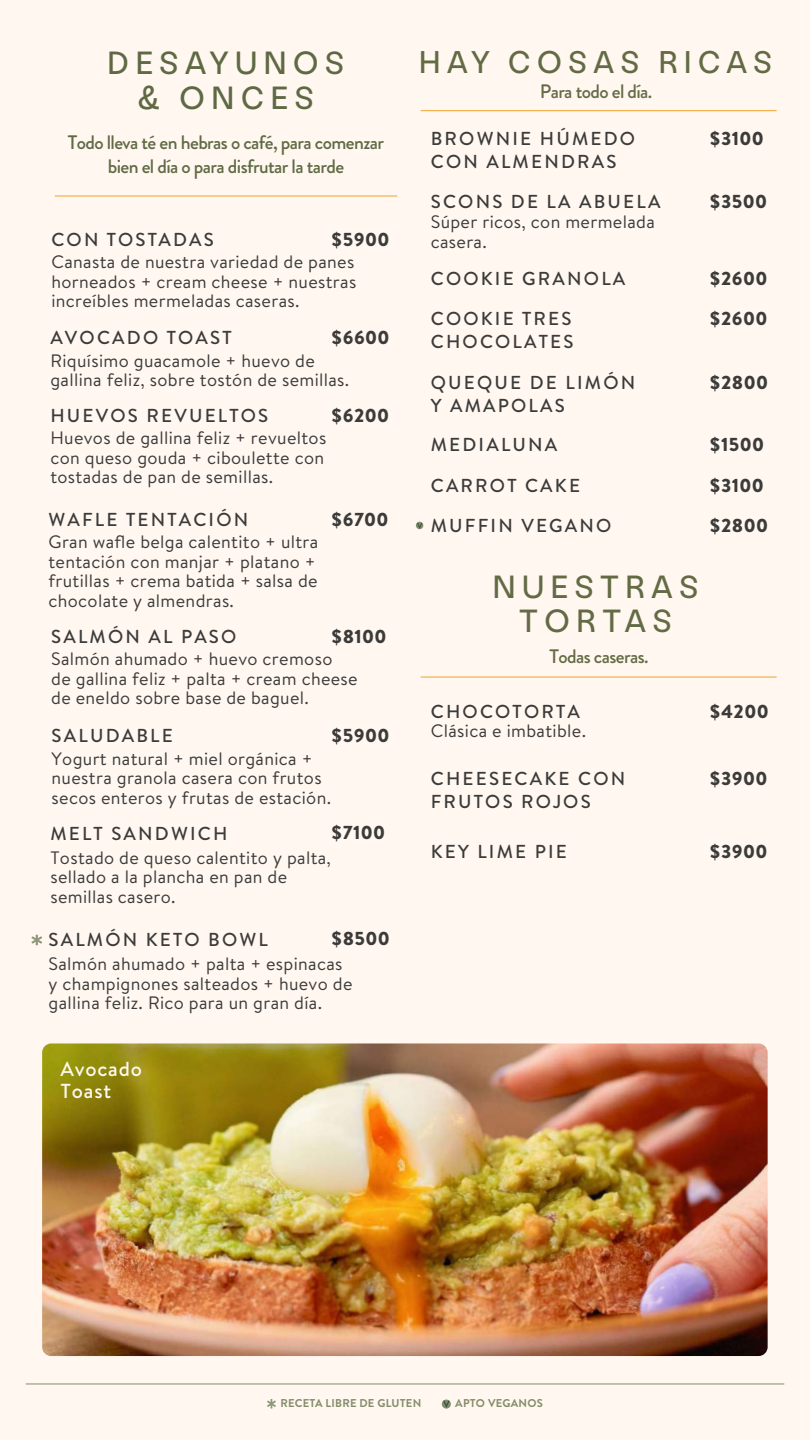
<style>
.page{position:relative;width:810px;height:1440px;background:#fff7f0}
.page>*{position:absolute;margin:0;border:0;box-sizing:border-box;transform-origin:0 0}
.t1{font:33.75px/35.2px "NN Nouvelle Grotesk STD";letter-spacing:.18em;color:#5f6a44;text-align:center}
.t2{font:33.75px/34.1px "NN Nouvelle Grotesk STD";letter-spacing:.18em;color:#636b45;text-align:center}
.t3{font:33px "NN Nouvelle Grotesk STD";letter-spacing:.17em;color:#636b45}
.t4{font:500 20.25px/22.1px "Brandon Text";letter-spacing:.04em;color:#fff8f1}
.t5{font:500 19.5px/23.4px "Brandon Grotesque";letter-spacing:-.03em;color:#5f6a44;text-align:center}
.t6{font:500 19.5px "Brandon Grotesque";letter-spacing:-.03em;color:#636b45}
.t7{font:500 18.75px/22.5px "Brandon Grotesque";letter-spacing:.115em;color:#3b3b3a}
.t8{font:900 18.75px "Brandon Text";letter-spacing:.02em;color:#3b3b3a}
.t9{font:500 18.75px/22.5px "Brandon Grotesque";letter-spacing:.115em;color:#3d3c3b}
.t10{font:900 18.75px "Brandon Text";color:#3d3c3b}
.t11{font:18px/19.5px "Brandon Text";letter-spacing:.02em;color:#3b3b3a}
.t12{font:700 11.32px "Brandon Text";letter-spacing:.02em;color:#838d6a}
</style>
<div class="page">
<hr style="left:26px;top:1384px;width:758px;height:1px;background:#828d6b">
<svg style="left:442px;top:1400px;width:9px;height:9px"></svg>
<svg style="left:443px;top:1401px;width:7px;height:6px"></svg>
<svg style="left:267px;top:1399px;width:9px;height:10px"></svg>
<hr style="left:55px;top:196px;width:342px;height:1px;background:#f0a22b">
<div style="left:416px;top:522px;width:7px;height:7px;background:#828c6a;border-radius:50%"></div>
<svg style="left:417px;top:523px;width:5px;height:6px"></svg>
<hr style="left:421px;top:110px;width:356px;height:1px;background:#f0a22b">
<hr style="left:421px;top:677px;width:356px;height:1px;background:#f0a22b">
<svg style="left:31px;top:935px;width:11px;height:10px"></svg>
<img style="left:42px;top:1043px;width:726px;height:313px">
<h1 class="t1" style="left:107px;top:46px;width:239px">DESAYUNOS &amp; ONCES</h1>
<p class="t5" style="left:68px;top:131px;width:318px">Todo lleva té en hebras o café, para comenzar bien el día o para disfrutar la tarde</p>
<p class="t7" style="left:51px;top:228px;width:164px">CON TOSTADAS</p>
<p class="t8" style="left:331px;top:226px;width:60px">$5900</p>
<p class="t11" style="left:51px;top:251px;width:307px;text-align:justify">Canasta de nuestra variedad de panes horneados + cream cheese + nuestras increíbles mermeladas caseras.</p>
<p class="t7" style="left:50px;top:327px;width:183px">AVOCADO TOAST</p>
<p class="t8" style="left:331px;top:325px;width:60px">$6600</p>
<p class="t11" style="left:50px;top:350px;width:300px">Riquísimo guacamole + huevo de gallina feliz, sobre tostón de semillas.</p>
<p class="t7" style="left:50px;top:405px;width:220px">HUEVOS REVUELTOS</p>
<p class="t8" style="left:331px;top:402px;width:59px">$6200</p>
<p class="t11" style="left:50px;top:428px;width:278px">Huevos de gallina feliz + revueltos con queso gouda + ciboulette con tostadas de pan de semillas.</p>
<p class="t7" style="left:48px;top:508px;width:201px">WAFLE TENTACIÓN</p>
<p class="t8" style="left:331px;top:506px;width:59px">$6700</p>
<p class="t11" style="left:48px;top:532px;width:271px">Gran wafle belga calentito + ultra tentación con manjar + platano + frutillas + crema batida + salsa de chocolate y almendras.</p>
<p class="t7" style="left:51px;top:625px;width:187px">SALMÓN AL PASO</p>
<p class="t8" style="left:331px;top:623px;width:57px">$8100</p>
<p class="t11" style="left:51px;top:649px;width:308px">Salmón ahumado + huevo cremoso<br>de gallina feliz + palta + cream cheese de eneldo sobre base de baguel.</p>
<p class="t7" style="left:52px;top:724px;width:123px">SALUDABLE</p>
<p class="t8" style="left:331px;top:722px;width:60px">$5900</p>
<p class="t11" style="left:52px;top:748px;width:281px">Yogurt natural + miel orgánica + nuestra granola casera con frutos secos enteros y frutas de estación.</p>
<p class="t7" style="left:50px;top:822px;width:179px">MELT SANDWICH</p>
<p class="t8" style="left:331px;top:819px;width:55px">$7100</p>
<p class="t11" style="left:50px;top:847px;width:282px">Tostado de queso calentito y palta, sellado a la plancha en pan de semillas casero.</p>
<p class="t7" style="left:48px;top:929px;width:221px">SALMÓN KETO BOWL</p>
<p class="t8" style="left:331px;top:926px;width:60px">$8500</p>
<p class="t11" style="left:48px;top:953px;width:306px">Salmón ahumado + palta + espinacas y champignones salteados + huevo de gallina feliz. Rico para un gran día.</p>
<p class="t4" style="left:61px;top:1057px;width:83px">Avocado<br>Toast</p>
<h2 class="t3" style="left:419px;top:40px;width:355px">HAY COSAS RICAS</h2>
<p class="t6" style="left:540px;top:78px;width:114px">Para todo el día.</p>
<p class="t7" style="left:431px;top:128px;width:206px">BROWNIE HÚMEDO<br>CON ALMENDRAS</p>
<p class="t8" style="left:710px;top:126px;width:56px">$3100</p>
<p class="t7" style="left:431px;top:191px;width:231px">SCONS DE LA ABUELA</p>
<p class="t8" style="left:710px;top:188px;width:59px">$3500</p>
<p class="t11" style="left:431px;top:212px;width:226px">Súper ricos, con mermelada casera.</p>
<p class="t7" style="left:431px;top:268px;width:196px">COOKIE GRANOLA</p>
<p class="t8" style="left:710px;top:266px;width:59px">$2600</p>
<p class="t9" style="left:431px;top:308px;width:144px">COOKIE TRES<br>CHOCOLATES</p>
<p class="t10" style="left:710px;top:306px;width:59px">$2600</p>
<p class="t7" style="left:431px;top:372px;width:206px">QUEQUE DE LIMÓN<br>Y AMAPOLAS</p>
<p class="t8" style="left:710px;top:369px;width:60px">$2800</p>
<p class="t7" style="left:431px;top:434px;width:128px">MEDIALUNA</p>
<p class="t8" style="left:710px;top:432px;width:56px">$1500</p>
<p class="t7" style="left:431px;top:474px;width:151px">CARROT CAKE</p>
<p class="t8" style="left:710px;top:472px;width:56px">$3100</p>
<p class="t7" style="left:431px;top:514px;width:182px">MUFFIN VEGANO</p>
<p class="t8" style="left:710px;top:512px;width:60px">$2800</p>
<h1 class="t2" style="left:493px;top:570px;width:208px">NUESTRAS<br>TORTAS</h1>
<p class="t6" style="left:550px;top:643px;width:101px">Todas caseras.</p>
<p class="t7" style="left:431px;top:701px;width:151px">CHOCOTORTA</p>
<p class="t8" style="left:710px;top:699px;width:61px">$4200</p>
<p class="t11" style="left:431px;top:721px;width:157px">Clásica e imbatible.</p>
<p class="t7" style="left:431px;top:768px;width:196px">CHEESECAKE CON<br>FRUTOS ROJOS</p>
<p class="t8" style="left:710px;top:766px;width:59px">$3900</p>
<p class="t7" style="left:431px;top:841px;width:138px">KEY LIME PIE</p>
<p class="t8" style="left:710px;top:838px;width:59px">$3900</p>
<p class="t12" style="left:280px;top:1395px;width:142px">RECETA LIBRE DE GLUTEN</p>
<p class="t12" style="left:455px;top:1395px;width:89px">APTO VEGANOS</p>
</div>
